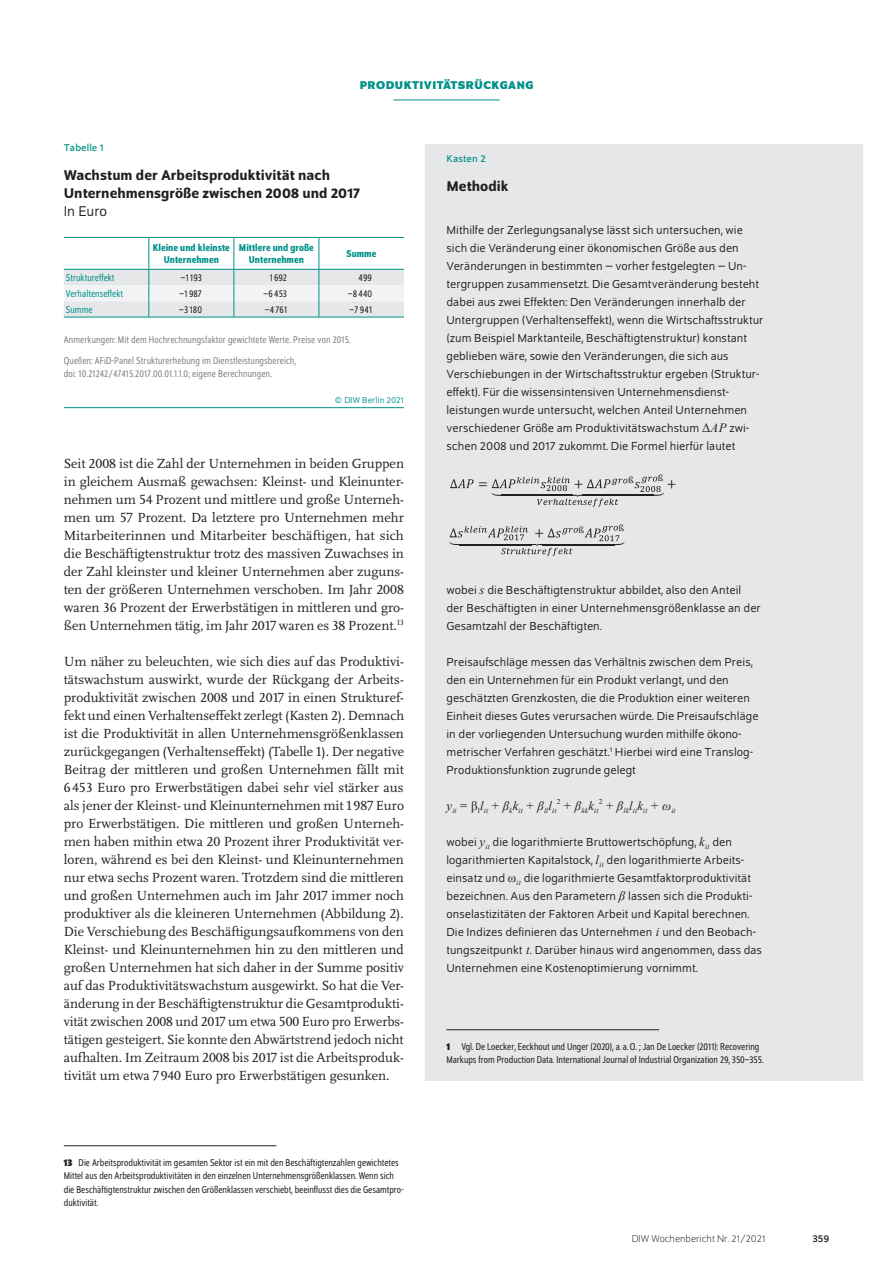
<style>
.page{position:relative;width:893px;height:1263px;background:#fff}
.page>*{position:absolute;margin:0;border:0;box-sizing:border-box;transform-origin:0 0}
.t1{font:500 15px/18px "Schumpeter";color:#231f20}
.t2{font:15px "Schumpeter Blond";color:#231f20}
.t3{font:13.8px/18px "Scala Pro";color:#231f20;text-align:justify}
.t4{font:13.2px "Cambria Math";color:#231f20}
.t5{font:12.3px/18px "Schumpeter Blond";letter-spacing:.005em;color:#231f20}
.t6{font:700 12px "Schumpeter";color:#009188}
.t7{font:semi-condensed 10.5px/13.5px "Schumpeter Blond";color:#231f20}
.t8{font:semi-condensed 10.5px/21.3px "Schumpeter Blond";letter-spacing:.01em;color:#808285}
.t9{font:500 semi-condensed 10.5px/12.6px "Schumpeter";letter-spacing:.005em;color:#009188;text-align:center}
.t10{font:semi-condensed 10.5px "Schumpeter Blond";letter-spacing:.005em;color:#009188}
.t11{font:300 10.5px "Schumpeter";color:#231f20}
.t12{font:10.5px "Schumpeter";letter-spacing:.01em;color:#009188}
.t13{font:10.5px "Schumpeter";color:#231f20}
.t14{font:9.3px "Cambria Math";color:#231f20}
.t15{font:9px "Schumpeter Blond";letter-spacing:.01em;color:#009188}
.t16{font:italic 7.5px "Times New Roman";letter-spacing:.02em;color:#231f20}
.t17{font:7.5px "Times New Roman";color:#231f20}
.s1{font-family:"Schumpeter";font-weight:700}
.s2{font-family:"Times New Roman";font-size:12.75px}
.s3{font-family:"Times New Roman";font-style:italic;font-size:12.75px}
.s4{font-style:normal}
</style>
<div class="page">
<hr style="left:393px;top:100px;width:107px;height:1px;background:#009188">
<hr style="left:64px;top:1145px;width:212px;height:1px;background:#231f20">
<div style="left:425px;top:144px;width:438px;height:936px;background:#e6e7e9"></div>
<svg style="left:450px;top:479px;width:23px;height:9px"></svg>
<svg style="left:491px;top:477px;width:173px;height:30px"></svg>
<svg style="left:449px;top:526px;width:176px;height:30px"></svg>
<hr style="left:446px;top:1029px;width:213px;height:1px;background:#231f20">
<svg style="left:64px;top:237px;width:340px;height:80px"></svg>
<hr style="left:64px;top:317px;width:85px;height:1px;background:#009188">
<hr style="left:149px;top:317px;width:85px;height:1px;background:#009188">
<hr style="left:234px;top:317px;width:85px;height:1px;background:#009188">
<hr style="left:319px;top:317px;width:85px;height:1px;background:#009188">
<hr style="left:64px;top:407px;width:340px;height:1px;background:#009188">
<p class="t6" style="left:360px;top:79px;width:17px">PRODUKTIVITÄTSRÜCKGANG</p>
<p class="t12" style="left:64px;top:143px;width:42px">Tabelle 1</p>
<p class="t1" style="left:64px;top:166px;width:298px">Wachstum der Arbeitsproduktivität nach<br>Unternehmensgröße zwischen 2008 und 2017</p>
<p class="t2" style="left:64px;top:204px;width:45px">In Euro</p>
<p class="t9" style="left:153px;top:241px;width:79px">Kleine und kleinste<br>Unternehmen</p>
<p class="t9" style="left:239px;top:241px;width:76px">Mittlere und große<br>Unternehmen</p>
<p class="t9" style="left:346px;top:247px;width:31px">Summe</p>
<p class="t10" style="left:66px;top:273px;width:50px">Struktureffekt</p>
<p class="t7" style="left:180px;top:271px;width:23px">−1193</p>
<p class="t7" style="left:270px;top:271px;width:19px">1 692</p>
<p class="t7" style="left:359px;top:271px;width:15px">499</p>
<p class="t10" style="left:66px;top:288px;width:59px">Verhaltenseffekt</p>
<p class="t7" style="left:179px;top:287px;width:24px">−1 987</p>
<p class="t7" style="left:263px;top:287px;width:25px">−6 453</p>
<p class="t7" style="left:347px;top:287px;width:26px">−8 440</p>
<p class="t10" style="left:66px;top:304px;width:28px">Summe</p>
<p class="t7" style="left:179px;top:303px;width:24px">−3180</p>
<p class="t7" style="left:264px;top:303px;width:24px">−4 761</p>
<p class="t7" style="left:349px;top:303px;width:24px">−7 941</p>
<p class="t8" style="left:64px;top:329px;width:288px">Anmerkungen: Mit dem Hochrechnungsfaktor gewichtete Werte. Preise von 2015.<br>Quellen: AFiD-Panel Strukturerhebung im Dienstleistungsbereich,</p>
<p class="t8" style="left:64px;top:363px;width:209px">doi: 10.21242/47415.2017.00.01.1.1.0; eigene Berechnungen.</p>
<p class="t15" style="left:335px;top:396px;width:70px">© DIW Berlin 2021</p>
<p class="t3" style="left:64px;top:454px;width:342px">Seit 2008 ist die Zahl der Unternehmen in beiden Gruppen in gleichem Ausmaß gewachsen: Kleinst- und Kleinunter&shy;nehmen um 54 Prozent und mittlere und große Unterneh&shy;men um 57 Prozent. Da letztere pro Unternehmen mehr Mitarbeiterinnen und Mitarbeiter beschäftigen, hat sich die Beschäftigtenstruktur trotz des massiven Zuwachses in der Zahl kleinster und kleiner Unternehmen aber zuguns&shy;ten der größeren Unternehmen verschoben. Im Jahr 2008 waren 36 Prozent der Erwerbstätigen in mittleren und gro&shy;ßen Unternehmen tätig, im Jahr 2017 waren es 38 Prozent.<sup>13</sup></p>
<p class="t3" style="left:64px;top:652px;width:342px">Um näher zu beleuchten, wie sich dies auf das Produktivi&shy;tätswachstum auswirkt, wurde der Rückgang der Arbeits&shy;produktivität zwischen 2008 und 2017 in einen Strukturef&shy;fekt und einen Verhaltenseffekt zerlegt (Kasten 2). Demnach ist die Produktivität in allen Unternehmensgrößenklassen zurückgegangen (Verhaltenseffekt) (Tabelle 1). Der negative Beitrag der mittleren und großen Unternehmen fällt mit 6 453 Euro pro Erwerbstätigen dabei sehr viel stärker aus als jener der Kleinst- und Kleinunternehmen mit 1987 Euro pro Erwerbstätigen. Die mittleren und großen Unterneh&shy;men haben mithin etwa 20 Prozent ihrer Produktivität ver&shy;loren, während es bei den Kleinst- und Kleinunternehmen nur etwa sechs Prozent waren. Trotzdem sind die mittleren und großen Unternehmen auch im Jahr 2017 immer noch produktiver als die kleineren Unternehmen (Abbildung 2).<br>Die Verschiebung des Beschäftigungsaufkommens von den Kleinst- und Kleinunternehmen hin zu den mittleren und großen Unternehmen hat sich daher in der Summe positiv auf das Produktivitätswachstum ausgewirkt. So hat die Ver&shy;änderung in der Beschäftigtenstruktur die Gesamtprodukti&shy;vität zwischen 2008 und 2017 um etwa 500 Euro pro Erwerbs&shy;tätigen gesteigert. Sie konnte den Abwärtstrend jedoch nicht aufhalten. Im Zeitraum 2008 bis 2017 ist die Arbeitsproduk&shy;tivität um etwa 7 940 Euro pro Erwerbstätigen gesunken.</p>
<p class="t7" style="left:64px;top:1156px;width:341px"><span class="s1">13</span> Die Arbeitsproduktivität im gesamten Sektor ist ein mit den Beschäftigtenzahlen gewichtetes Mittel aus den Arbeitsproduktivitäten in den einzelnen Unternehmensgrößenklassen. Wenn sich die Beschäftigtenstruktur zwischen den Größenklassen verschiebt, beeinflusst dies die Gesamtpro&shy;duktivität.</p>
<p class="t12" style="left:446px;top:153px;width:41px">Kasten 2</p>
<p class="t1" style="left:446px;top:177px;width:64px">Methodik</p>
<p class="t5" style="left:446px;top:221px;width:318px">Mithilfe der Zerlegungsanalyse lässt sich untersuchen, wie sich die Veränderung einer ökonomischen Größe aus den Veränderungen in bestimmten – vorher festgelegten – Un&shy;tergruppen zusammensetzt. Die Gesamtveränderung besteht dabei aus zwei Effekten: Den Veränderungen innerhalb der Untergruppen (Verhaltenseffekt), wenn die Wirtschaftsstruktur (zum Beispiel Marktanteile, Beschäftigtenstruktur) konstant geblieben wäre, sowie den Veränderungen, die sich aus Verschiebungen in der Wirtschaftsstruktur ergeben (Struktur&shy;effekt). Für die wissensintensiven Unternehmensdienst&shy;leistungen wurde untersucht, welchen Anteil Unternehmen verschiedener Größe am Produktivitätswachstum <span class="s2">Δ</span><span class="s3">AP</span> zwi&shy;schen 2008 und 2017 zukommt. Die Formel hierfür lautet</p>
<p class="t4" style="left:478px;top:476px;width:11px">=</p>
<p class="t4" style="left:574px;top:476px;width:11px">+</p>
<p class="t14" style="left:628px;top:475px;width:7px">ß</p>
<p class="t14" style="left:658px;top:473px;width:7px">ß</p>
<p class="t4" style="left:667px;top:476px;width:11px">+</p>
<p class="t4" style="left:535px;top:525px;width:11px">+</p>
<p class="t14" style="left:578px;top:524px;width:7px">ß</p>
<p class="t14" style="left:618px;top:522px;width:7px">ß</p>
<p class="t5" style="left:446px;top:581px;width:316px">wobei <span class="s3">s</span> die Beschäftigtenstruktur abbildet, also den Anteil der Beschäftigten in einer Unternehmensgrößenklasse an der<br>Gesamtzahl der Beschäftigten.</p>
<p class="t5" style="left:446px;top:653px;width:314px">Preisaufschläge messen das Verhältnis zwischen dem Preis, den ein Unternehmen für ein Produkt verlangt, und den geschätzten Grenzkosten, die die Produktion einer weiteren Einheit dieses Gutes verursachen würde. Die Preisaufschläge in der vorliegenden Untersuchung wurden mithilfe ökono&shy;metrischer Verfahren geschätzt.<sup>1</sup> Hierbei wird eine Translog-Produktionsfunktion zugrunde gelegt</p>
<p class="t16" style="left:446px;top:805px;width:112px"><sup>y</sup>it <sup>=</sup> <sup>β</sup><span class="s4">l</span><sup>l</sup>it <sup>+</sup> <sup>β</sup>k<sup>k</sup>it <sup>+</sup> <sup>β</sup>ll<sup>l</sup>it</p>
<p class="t17" style="left:557px;top:797px;width:5px">2</p>
<p class="t16" style="left:564px;top:805px;width:36px"><sup>+</sup> <sup>β</sup>kk<sup>k</sup>it</p>
<p class="t17" style="left:599px;top:797px;width:5px">2</p>
<p class="t16" style="left:606px;top:805px;width:71px"><sup>+</sup> <sup>β</sup>lk<sup>l</sup>it<sup>k</sup>it <sup>+</sup> <sup>ω</sup>it</p>
<p class="t5" style="left:446px;top:833px;width:317px">wobei <span class="s3">y</span><sub>it</sub> die logarithmierte Bruttowertschöpfung, <span class="s3">k</span><sub>it</sub> den logarithmierten Kapitalstock, <span class="s3">l</span><sub>it</sub> den logarithmierte Arbeits&shy;einsatz und <span class="s2">ω</span><sub>it</sub> die logarithmierte Gesamtfaktorproduktivität bezeichnen. Aus den Parametern <span class="s3">β</span> lassen sich die Produkti&shy;onselastizitäten der Faktoren Arbeit und Kapital berechnen.<br>Die Indizes definieren das Unternehmen <span class="s3">i</span> und den Beobach&shy;tungszeitpunkt <span class="s3">t</span>. Darüber hinaus wird angenommen, dass das Unternehmen eine Kostenoptimierung vornimmt.</p>
<p class="t7" style="left:446px;top:1040px;width:319px"><span class="s1">1</span> Vgl. De Loecker, Eeckhout und Unger (2020), a.a.O. ; Jan De Loecker (2011): Recovering<br>Markups from Production Data. International Journal of Industrial Organization 29, 350–355.</p>
<p class="t11" style="left:632px;top:1234px;width:135px">DIW Wochenbericht Nr. 21/2021</p>
<p class="t13" style="left:812px;top:1233px;width:18px">359</p>
</div>
